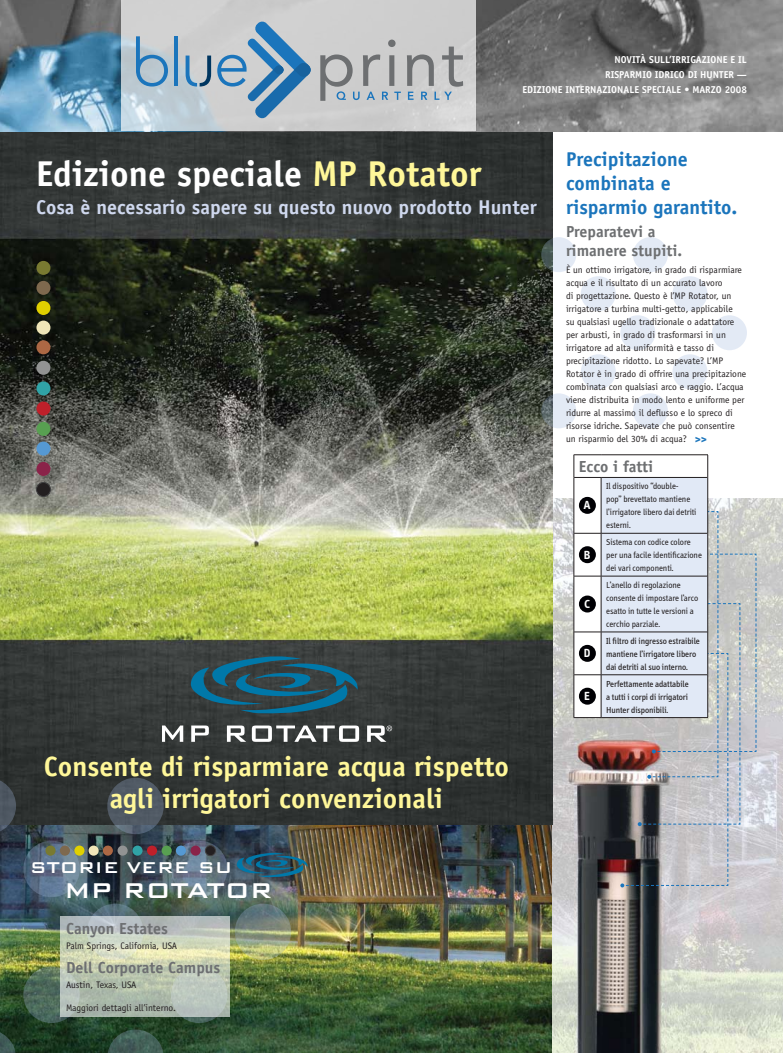
<style>
.page{position:relative;width:783px;height:1053px;background:#fff}
.page>*{position:absolute;margin:0;border:0;box-sizing:border-box;transform-origin:0 0}
.t1{font:700 36px "Officina Sans";color:#fff}
.t2{font:500 28.6px "Bank Gothic BT";color:#fff}
.t3{font:700 28px/32px "Officina Sans";color:#fff799;text-align:center}
.t4{font:500 21px "Bank Gothic BT";color:#fff}
.t5{font:700 20px "Officina Sans";color:#cfd8ee}
.t6{font:700 20px/24px "Officina Sans";color:#1b75bc}
.t7{font:700 16px/19.2px "Officina Sans";color:#6d6f71}
.t8{font:700 12px "Info";color:#fff}
.t9{font:700 10px/14.8px "Officina Sans";color:#fff;text-align:right}
.t10{font:9.5px/13px "Officina Sans";color:#231f20}
.t11{font:9.5px "Officina Sans";letter-spacing:-.02em;color:#231f20}
.t12{font:9px/13px "Info";color:#231f20}
.t13{font:9px/13px "Info";color:#231f20}
.s1{color:#fff799}
.s2{font-family:"Avant Garde";font-weight:700;color:#1b75bc}
</style>
<div class="page">
<img style="left:0;top:824px;width:553px;height:229px">
<img style="left:553px;top:498px;width:230px;height:555px">
<img style="left:0;top:131px;width:553px;height:693px">
<svg style="left:0;top:778px;width:16px;height:56px"></svg>
<svg style="left:23px;top:841px;width:57px;height:56px;background:#60758c"></svg>
<svg style="left:23px;top:967px;width:57px;height:56px;background:#4f6b5b"></svg>
<svg style="left:0;top:1030px;width:16px;height:23px"></svg>
<svg style="left:87px;top:904px;width:57px;height:56px"></svg>
<svg style="left:107px;top:778px;width:57px;height:56px;background:#505a65"></svg>
<svg style="left:171px;top:841px;width:56px;height:56px;background:#667887"></svg>
<svg style="left:171px;top:967px;width:56px;height:56px"></svg>
<svg style="left:107px;top:1030px;width:57px;height:23px"></svg>
<svg style="left:235px;top:904px;width:56px;height:56px;background:#8b977e"></svg>
<svg style="left:60px;top:916px;width:170px;height:101px;background:#bec7b6"></svg>
<svg style="left:541px;top:237px;width:35px;height:35px"></svg>
<div style="left:581px;top:276px;width:35px;height:35px;background:#e3eaf5;border-radius:50%"></div>
<div style="left:581px;top:354px;width:35px;height:35px;background:#e3eaf5;border-radius:50%"></div>
<svg style="left:541px;top:393px;width:35px;height:35px"></svg>
<div style="left:620px;top:315px;width:35px;height:35px;background:#e3eaf5;border-radius:50%"></div>
<div style="left:633px;top:237px;width:35px;height:35px;background:#e3eaf5;border-radius:50%"></div>
<div style="left:672px;top:276px;width:35px;height:35px;background:#e3eaf5;border-radius:50%"></div>
<div style="left:672px;top:354px;width:35px;height:35px;background:#e3eaf5;border-radius:50%"></div>
<div style="left:633px;top:393px;width:35px;height:35px;background:#e3eaf5;border-radius:50%"></div>
<div style="left:712px;top:315px;width:35px;height:35px;background:#e3eaf5;border-radius:50%"></div>
<div style="left:36px;top:301px;width:14px;height:14px;background:#e0d000;border-radius:50%"></div>
<div style="left:36px;top:321px;width:14px;height:14px;background:#f0e6b8;border-radius:50%"></div>
<div style="left:36px;top:340px;width:14px;height:14px;background:#ac6844;border-radius:50%"></div>
<div style="left:36px;top:361px;width:14px;height:14px;background:#929393;border-radius:50%"></div>
<div style="left:36px;top:381px;width:14px;height:14px;background:#30a3a6;border-radius:50%"></div>
<div style="left:36px;top:402px;width:14px;height:14px;background:#bf202a;border-radius:50%"></div>
<div style="left:36px;top:482px;width:14px;height:14px;background:#231f20;border-radius:50%"></div>
<div style="left:36px;top:482px;width:14px;height:14px;border:1px solid #414142;border-radius:50%"></div>
<div style="left:36px;top:442px;width:14px;height:14px;background:#5599d3;border-radius:50%"></div>
<div style="left:36px;top:462px;width:14px;height:14px;background:#8a2349;border-radius:50%"></div>
<div style="left:36px;top:281px;width:14px;height:14px;background:#7e694e;border-radius:50%"></div>
<div style="left:36px;top:261px;width:14px;height:14px;background:#797a31;border-radius:50%"></div>
<div style="left:36px;top:422px;width:14px;height:14px;background:#58a051;border-radius:50%"></div>
<div style="left:74px;top:846px;width:11px;height:10px;background:#e0d000;border-radius:50%"></div>
<div style="left:89px;top:846px;width:10px;height:10px;background:#f0e6b8;border-radius:50%"></div>
<div style="left:103px;top:846px;width:10px;height:10px;background:#ac6844;border-radius:50%"></div>
<div style="left:118px;top:846px;width:10px;height:10px;background:#929393;border-radius:50%"></div>
<div style="left:132px;top:846px;width:11px;height:10px;background:#30a3a6;border-radius:50%"></div>
<div style="left:147px;top:846px;width:10px;height:10px;background:#bf202a;border-radius:50%"></div>
<div style="left:205px;top:846px;width:10px;height:10px;background:#231f20;border-radius:50%"></div>
<div style="left:205px;top:846px;width:10px;height:10px;border:1px solid #414142;border-radius:50%"></div>
<div style="left:176px;top:846px;width:10px;height:10px;background:#5599d3;border-radius:50%"></div>
<div style="left:191px;top:846px;width:10px;height:10px;background:#8a2349;border-radius:50%"></div>
<div style="left:60px;top:846px;width:10px;height:10px;background:#7e694e;border-radius:50%"></div>
<div style="left:45px;top:846px;width:11px;height:10px;background:#797a31;border-radius:50%"></div>
<div style="left:162px;top:846px;width:10px;height:10px;background:#58a051;border-radius:50%"></div>
<svg style="left:237px;top:852px;width:71px;height:25px;background:#2d5a6d"></svg>
<svg style="left:191px;top:655px;width:167px;height:59px;background:#28505e"></svg>
<svg style="left:162px;top:726px;width:21px;height:16px"></svg>
<svg style="left:191px;top:726px;width:18px;height:16px"></svg>
<svg style="left:227px;top:726px;width:19px;height:16px"></svg>
<svg style="left:252px;top:726px;width:107px;height:16px"></svg>
<svg style="left:367px;top:726px;width:25px;height:16px"></svg>
<svg style="left:574px;top:455px;width:183px;height:432px;background:#c2c3c8"></svg>
<hr style="left:601px;top:675px;width:107px;height:1px;background:#231f20">
<hr style="left:601px;top:675px;width:1px;height:42px;background:#231f20">
<div style="left:579px;top:497px;width:17px;height:17px;background:#000004;border-radius:50%"></div>
<div style="left:579px;top:546px;width:17px;height:17px;background:#000004;border-radius:50%"></div>
<div style="left:579px;top:596px;width:17px;height:17px;background:#000004;border-radius:50%"></div>
<div style="left:579px;top:645px;width:17px;height:17px;background:#000004;border-radius:50%"></div>
<div style="left:579px;top:688px;width:17px;height:17px;background:#000004;border-radius:50%"></div>
<img style="left:0;top:0;width:783px;height:131px">
<svg style="left:122px;top:0;width:354px;height:131px;background:#ccced0"></svg>
<svg style="left:320px;top:40px;width:81px;height:61px;background:#b4b7ba"></svg>
<svg style="left:407px;top:47px;width:56px;height:53px;background:#b1b4b7"></svg>
<svg style="left:136px;top:36px;width:32px;height:51px;background:#94b3ca"></svg>
<svg style="left:186px;top:56px;width:25px;height:31px"></svg>
<hr style="left:174px;top:36px;width:4px;height:50px;background:#1b75bc">
<svg style="left:217px;top:21px;width:94px;height:98px;background:#98b2c6"></svg>
<p class="t9" style="left:522px;top:52px;width:226px">NOVITÀ SULL’IRRIGAZIONE E IL<br>RISPARMIO IDRICO DI HUNTER —<br>EDIZIONE INTERNAZIONALE SPECIALE • MARZO 2008</p>
<h1 class="t1" style="left:36px;top:151px;width:447px">Edizione speciale <span class="s1">MP Rotator</span></h1>
<h3 class="t5" style="left:36px;top:195px;width:502px">Cosa è necessario sapere su questo nuovo prodotto Hunter</h3>
<h3 class="t3" style="left:44px;top:750px;width:467px">Consente di risparmiare acqua rispetto agli irrigatori convenzionali</h3>
<h3 class="t4" style="left:30px;top:856px;width:204px">STORIE VERE SU</h3>
<h2 class="t2" style="left:64px;top:875px;width:210px">MP ROTATOR</h2>
<h3 class="t7" style="left:66px;top:918px;width:103px">Canyon Estates</h3>
<p class="t10" style="left:66px;top:939px;width:113px">Palm Springs, California, USA</p>
<h3 class="t7" style="left:66px;top:958px;width:156px">Dell Corporate Campus</h3>
<p class="t11" style="left:66px;top:980px;width:72px">Austin, Texas, USA</p>
<p class="t10" style="left:66px;top:1001px;width:111px">Maggiori dettagli all’interno.</p>
<h3 class="t6" style="left:566px;top:147px;width:173px">Precipitazione combinata e risparmio garantito.</h3>
<h3 class="t7" style="left:566px;top:222px;width:118px">Preparatevi a rimanere stupiti.</h3>
<p class="t10" style="left:566px;top:263px;width:182px">È un ottimo irrigatore, in grado di risparmiare acqua e il risultato di un accurato lavoro<br>di progettazione. Questo è l’MP Rotator, un irrigatore a turbina multi-getto, applicabile<br>su qualsiasi ugello tradizionale o adattatore per arbusti, in grado di trasformarsi in un irrigatore ad alta uniformità e tasso di precipitazione ridotto. Lo sapevate? L’MP Rotator è in grado di offrire una precipitazione combinata con qualsiasi arco e raggio. L’acqua viene distribuita in modo lento e uniforme per ridurre al massimo il deflusso e lo spreco di risorse idriche. Sapevate che può consentire un risparmio del 30% di acqua? <span class="s2">&gt;&gt;</span></p>
<h3 class="t7" style="left:579px;top:457px;width:76px">Ecco i fatti</h3>
<p class="t8" style="left:584px;top:499px;width:8px">A</p>
<p class="t12" style="left:606px;top:480px;width:92px">Il dispositivo “double&shy;pop” brevettato mantiene l’irrigatore libero dai detriti esterni.</p>
<p class="t8" style="left:584px;top:548px;width:8px">B</p>
<p class="t12" style="left:606px;top:536px;width:97px">Sistema con codice colore per una facile identificazione dei vari componenti.</p>
<p class="t8" style="left:584px;top:597px;width:7px">C</p>
<p class="t12" style="left:606px;top:579px;width:94px">L’anello di regolazione consente di impostare l’arco esatto in tutte le versioni a cerchio parziale.</p>
<p class="t8" style="left:584px;top:647px;width:8px">D</p>
<p class="t13" style="left:606px;top:634px;width:95px">Il filtro di ingresso estraibile mantiene l’irrigatore libero dai detriti al suo interno.</p>
<p class="t8" style="left:584px;top:689px;width:7px">E</p>
<p class="t13" style="left:606px;top:677px;width:84px;text-align:justify">Perfettamente adattabile a tutti i corpi di irrigatori Hunter disponibili.</p>
</div>
